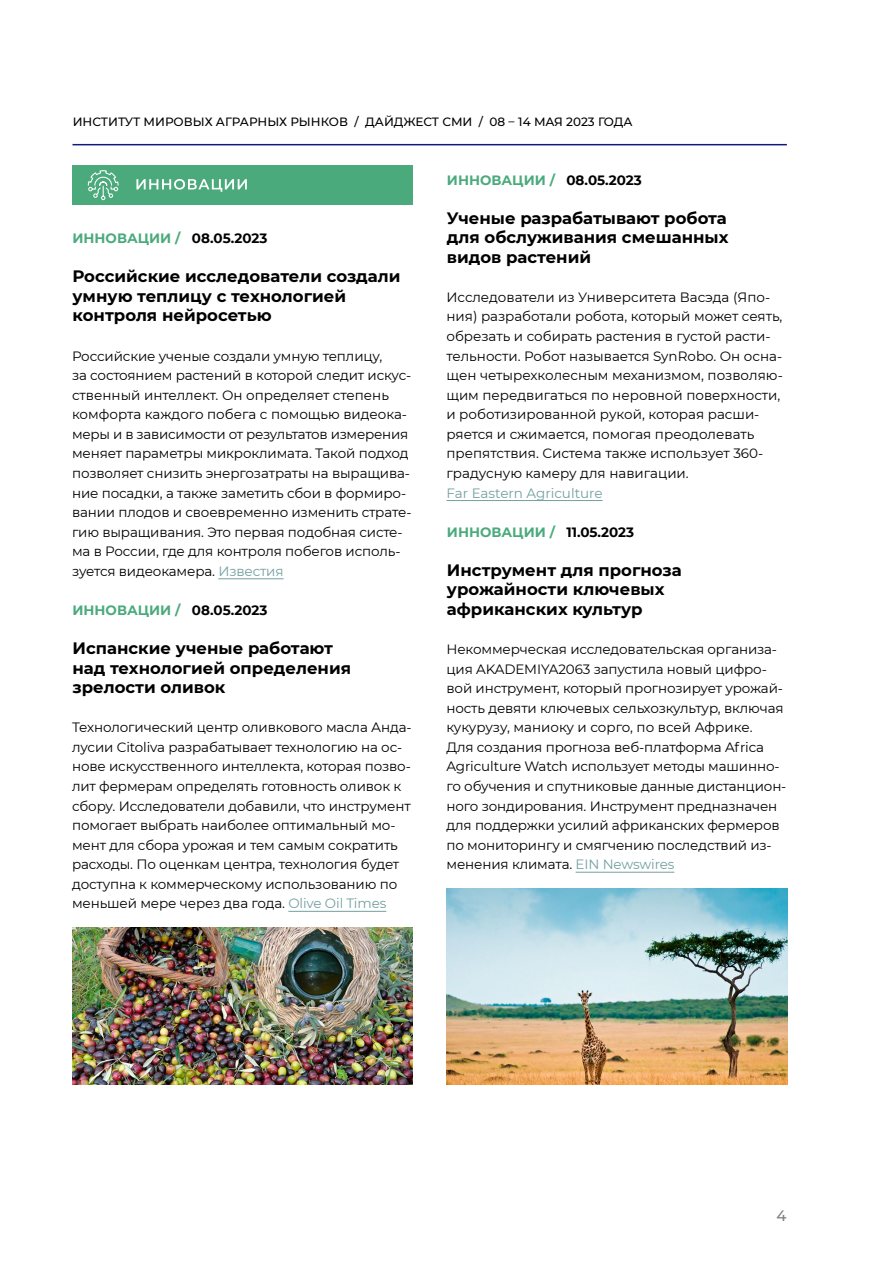
<style>
.page{position:relative;width:893px;height:1263px;background:#fff}
.page>*{position:absolute;margin:0;border:0;box-sizing:border-box;transform-origin:0 0}
.t1{font:700 16.5px/19.5px "Montserrat";color:#000}
.t2{font:500 15px "Montserrat";color:#817f7e}
.t3{font:13.5px/19.5px "Montserrat";letter-spacing:-.01em;color:#000}
.t4{font:700 13.5px "Montserrat";color:#4baa7c}
.t5{font:13.5px "Montserrat";color:#74a0a1}
.t6{font:500 12px "Montserrat";color:#000}
.s1{color:#000}
.s2{color:#74a0a1}
</style>
<div class="page">
<hr style="left:72px;top:144px;width:715px;height:1px;background:#131a7d">
<hr style="left:218px;top:578px;width:66px;height:1px;background:#74a0a1">
<hr style="left:288px;top:911px;width:98px;height:1px;background:#74a0a1">
<hr style="left:446px;top:500px;width:157px;height:1px;background:#74a0a1">
<hr style="left:576px;top:872px;width:98px;height:1px;background:#74a0a1">
<div style="left:72px;top:165px;width:340px;height:39px;background:#4baa7c"></div>
<svg style="left:136px;top:179px;width:111px;height:13px"></svg>
<svg style="left:87px;top:170px;width:32px;height:31px"></svg>
<img style="left:446px;top:889px;width:341px;height:195px">
<img style="left:72px;top:928px;width:341px;height:156px">
<p class="t6" style="left:73px;top:113px;width:561px">ИНСТИТУТ МИРОВЫХ АГРАРНЫХ РЫНКОВ / ДАЙДЖЕСТ СМИ / 08 – 14 МАЯ 2023 ГОДА</p>
<p class="t4" style="left:73px;top:229px;width:196px">ИННОВАЦИИ / <span class="s1">08.05.2023</span></p>
<p class="t1" style="left:72px;top:266px;width:330px">Российские исследователи создали умную теплицу с технологией контроля нейросетью</p>
<p class="t3" style="left:72px;top:346px;width:341px">Российские ученые создали умную теплицу,<br>за состоянием растений в которой следит искус&shy;ственный интеллект. Он определяет степень комфорта каждого побега с помощью видеока&shy;меры и в зависимости от результатов измерения меняет параметры микроклимата. Такой подход позволяет снизить энергозатраты на выращива&shy;ние посадки, а также заметить сбои в формиро&shy;вании плодов и своевременно изменить страте&shy;гию выращивания. Это первая подобная систе&shy;ма в России, где для контроля побегов исполь&shy;зуется видеокамера. <span class="s2">Известия</span></p>
<p class="t4" style="left:73px;top:600px;width:196px">ИННОВАЦИИ / <span class="s1">08.05.2023</span></p>
<p class="t1" style="left:72px;top:638px;width:280px">Испанские ученые работают над технологией определения зрелости оливок</p>
<p class="t3" style="left:72px;top:717px;width:341px">Технологический центр оливкового масла Анда&shy;лусии Citoliva разрабатывает технологию на ос&shy;нове искусственного интеллекта, которая позво&shy;лит фермерам определять готовность оливок к сбору. Исследователи добавили, что инструмент помогает выбрать наиболее оптимальный мо&shy;мент для сбора урожая и тем самым сократить расходы. По оценкам центра, технология будет доступна к коммерческому использованию по меньшей мере через два года. <span class="s2">Olive Oil Times</span></p>
<p class="t4" style="left:447px;top:170px;width:196px">ИННОВАЦИИ / <span class="s1">08.05.2023</span></p>
<p class="t1" style="left:447px;top:207px;width:283px;text-align:justify">Ученые разрабатывают робота для обслуживания смешанных видов растений</p>
<p class="t3" style="left:446px;top:287px;width:338px">Исследователи из Университета Васэда (Япо&shy;ния) разработали робота, который может сеять, обрезать и собирать растения в густой расти&shy;тельности. Робот называется SynRobo. Он осна&shy;щен четырехколесным механизмом, позволяю&shy;щим передвигаться по неровной поверхности, и роботизированной рукой, которая расши&shy;ряется и сжимается, помогая преодолевать препятствия. Система также использует 360- градусную камеру для навигации.</p>
<p class="t5" style="left:446px;top:483px;width:158px">Far Eastern Agriculture</p>
<p class="t4" style="left:447px;top:522px;width:189px">ИННОВАЦИИ / <span class="s1">11.05.2023</span></p>
<p class="t1" style="left:447px;top:559px;width:236px">Инструмент для прогноза урожайности ключевых африканских культур</p>
<p class="t3" style="left:446px;top:639px;width:341px">Некоммерческая исследовательская организа&shy;ция AKADEMIYA2063 запустила новый цифро&shy;вой инструмент, который прогнозирует урожай&shy;ность девяти ключевых сельхозкультур, включая кукурузу, маниоку и сорго, по всей Африке.<br>Для создания прогноза веб-платформа Africa Agriculture Watch использует методы машинно&shy;го обучения и спутниковые данные дистанцион&shy;ного зондирования. Инструмент предназначен для поддержки усилий африканских фермеров по мониторингу и смягчению последствий из&shy;менения климата. <span class="s2">EIN Newswires</span></p>
<p class="t2" style="left:777px;top:1205px;width:12px">4</p>
</div>
